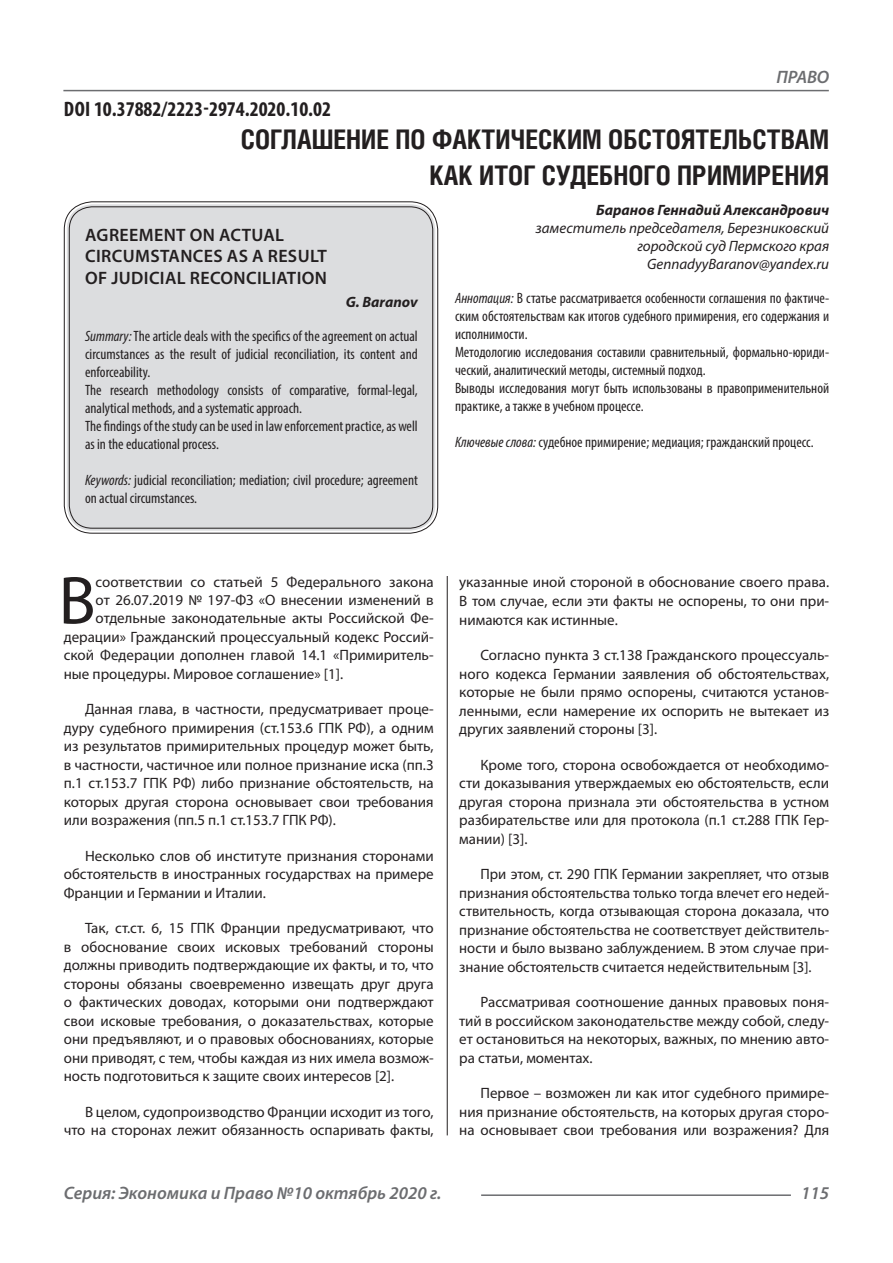
<style>
.page{position:relative;width:893px;height:1263px;background:#fff}
.page>*{position:absolute;margin:0;border:0;box-sizing:border-box;transform-origin:0 0}
.Статья_текст_первый{font:68.4px "Myriad Pro";color:#231f20}
.Статья_название{font:700 27px "Helios Cond C";color:#231f20}
.ДОИ{font:700 condensed 21px "Myriad Pro";color:#231f20}
.Статья_название_англ{font:600 18px/21.6px "Myriad Pro";letter-spacing:.02em;color:#231f20}
.t1{font:italic 600 18px "Myriad Pro";color:#6c6d70}
.Статья_текст{font:15px/18.5px "Myriad Pro";color:#231f20;text-align:justify}
.Статья_аннотация_анг{font:condensed 15px/18px "Myriad Pro";color:#231f20}
.Статья_аннотация_тек{font:condensed 15px/18px "Myriad Pro";color:#231f20}
.Статья_текст_первый-2{font:15px "Myriad Pro";color:#231f20}
.Статья_автор_инфо{font:italic 15px "Myriad Pro";color:#231f20}
.Статья_автор_фио_рус{font:italic 700 15px "Myriad Pro";color:#231f20}
.Статья_автор_англ{font:italic 700 15px "Myriad Pro";color:#231f20}
.s1{font-style:italic}
</style>
<div class="page">
<hr style="left:447px;top:128px;width:1px;height:1007px;background:#231f20">
<hr style="left:63px;top:90px;width:766px;height:1px;background:#6c6d70">
<hr style="left:481px;top:1194px;width:310px;height:2px;background:#6c6d70">
<div style="left:67px;top:204px;width:368px;height:327px;background:#dcdddf;border-radius:26px"></div>
<div style="left:64px;top:201px;width:374px;height:333px;border:1px solid #231f20;border-radius:28px"></div>
<div style="left:69px;top:206px;width:364px;height:323px;border:1px solid #231f20;border-radius:23px"></div>
<p class="ДОИ" style="left:64px;top:96px;width:269px">DOI 10.37882/2223-2974.2020.10.02</p>
<p class="t1" style="left:776px;top:66px;width:54px">ПРАВО</p>
<p class="Статья_название" style="left:241px;top:124px;width:590px">СОГЛАШЕНИЕ ПО ФАКТИЧЕСКИМ ОБСТОЯТЕЛЬСТВАМ</p>
<p class="Статья_название" style="left:429px;top:160px;width:401px">КАК ИТОГ СУДЕБНОГО ПРИМИРЕНИЯ</p>
<p class="Статья_автор_фио_рус" style="left:596px;top:200px;width:235px">Баранов Геннадий Александрович</p>
<p class="Статья_автор_инфо" style="left:536px;top:218px;width:295px">заместитель председателя, Березниковский</p>
<p class="Статья_автор_инфо" style="left:637px;top:236px;width:193px">городской суд Пермского края</p>
<p class="Статья_автор_инфо" style="left:647px;top:254px;width:184px">GennadyyBaranov@yandex.ru</p>
<p class="Статья_аннотация_тек" style="left:455px;top:288px;width:376px;text-align:justify"><span class="s1">Аннотация:</span> В статье рассматривается особенности соглашения по фактиче&shy;ским обстоятельствам как итогов судебного примирения, его содержания и исполнимости.</p>
<p class="Статья_аннотация_тек" style="left:455px;top:342px;width:376px">Методологию исследования составили сравнительный, формально-юриди&shy;ческий, аналитический методы, системный подход.</p>
<p class="Статья_аннотация_тек" style="left:455px;top:378px;width:376px">Выводы исследования могут быть использованы в правоприменительной практике, а также в учебном процессе.</p>
<p class="Статья_аннотация_тек" style="left:455px;top:432px;width:360px"><span class="s1">Ключевые слова:</span> судебное примирение; медиация; гражданский процесс.</p>
<p class="Статья_название_англ" style="left:85px;top:223px;width:243px">AGREEMENT ON ACTUAL<br>CIRCUMSTANCES AS A RESULT</p>
<p class="Статья_название_англ" style="left:85px;top:267px;width:243px">OF JUDICIAL RECONCILIATION</p>
<p class="Статья_автор_англ" style="left:346px;top:292px;width:74px">G. Baranov</p>
<p class="Статья_аннотация_анг" style="left:85px;top:327px;width:334px;text-align:justify"><span class="s1">Summary:</span> The article deals with the specifics of the agreement on actual circumstances as the result of judicial reconciliation, its content and enforceability.</p>
<p class="Статья_аннотация_анг" style="left:85px;top:381px;width:334px">The research methodology consists of comparative, formal-legal, analytical methods, and a systematic approach.</p>
<p class="Статья_аннотация_анг" style="left:85px;top:417px;width:334px">The findings of the study can be used in law enforcement practice, as well as in the educational process.</p>
<p class="Статья_аннотация_анг" style="left:85px;top:471px;width:334px"><span class="s1">Keywords:</span> judicial reconciliation; mediation; civil procedure; аgreement on actual circumstances.</p>
<p class="Статья_текст_первый" style="left:59px;top:558px;width:39px">В</p>
<p class="Статья_текст_первый-2" style="left:96px;top:573px;width:340px">соответствии со статьей 5 Федерального закона</p>
<p class="Статья_текст_первый-2" style="left:96px;top:591px;width:340px">от 26.07.2019 № 197-ФЗ «О внесении изменений в</p>
<p class="Статья_текст_первый-2" style="left:96px;top:609px;width:340px">отдельные законодательные акты Российской Фе-</p>
<p class="Статья_текст_первый-2" style="left:64px;top:628px;width:371px">дерации» Гражданский процессуальный кодекс Россий-</p>
<p class="Статья_текст_первый-2" style="left:64px;top:646px;width:371px">ской Федерации дополнен главой 14.1 «Примиритель-</p>
<p class="Статья_текст_первый-2" style="left:64px;top:665px;width:281px">ные процедуры. Мировое соглашение» [1].</p>
<p class="Статья_текст" style="left:64px;top:700px;width:371px;text-indent:21px">Данная глава, в частности, предусматривает проце&shy;дуру судебного примирения (ст.153.6 ГПК РФ), а одним из результатов примирительных процедур может быть, в частности, частичное или полное признание иска (пп.3 п.1 ст.153.7 ГПК РФ) либо признание обстоятельств, на которых другая сторона основывает свои требования или возражения (пп.5 п.1 ст.153.7 ГПК РФ).</p>
<p class="Статья_текст" style="left:64px;top:846px;width:371px;text-indent:21px">Несколько слов об институте признания сторонами обстоятельств в иностранных государствах на примере Франции и Германии и Италии.</p>
<p class="Статья_текст" style="left:64px;top:919px;width:371px;text-indent:21px">Так, ст.ст. 6, 15 ГПК Франции предусматривают, что в обоснование своих исковых требований стороны должны приводить подтверждающие их факты, и то, что стороны обязаны своевременно извещать друг друга о фактических доводах, которыми они подтверждают свои исковые требования, о доказательствах, которые они предъявляют, и о правовых обоснованиях, которые они приводят, с тем, чтобы каждая из них имела возмож&shy;ность подготовиться к защите своих интересов [2].</p>
<p class="Статья_текст" style="left:64px;top:1102px;width:371px;text-align:right">В целом, судопроизводство Франции исходит из того, что на сторонах лежит обязанность оспаривать факты,</p>
<p class="Статья_текст" style="left:459px;top:573px;width:371px">указанные иной стороной в обоснование своего права.<br>В том случае, если эти факты не оспорены, то они при&shy;нимаются как истинные.</p>
<p class="Статья_текст" style="left:459px;top:645px;width:371px;text-indent:21px">Согласно пункта 3 ст.138 Гражданского процессуаль&shy;ного кодекса Германии заявления об обстоятельствах, которые не были прямо оспорены, считаются установ&shy;ленными, если намерение их оспорить не вытекает из других заявлений стороны [3].</p>
<p class="Статья_текст" style="left:459px;top:755px;width:371px;text-indent:21px">Кроме того, сторона освобождается от необходимо&shy;сти доказывания утверждаемых ею обстоятельств, если другая сторона признала эти обстоятельства в устном разбирательстве или для протокола (п.1 ст.288 ГПК Гер&shy;мании) [3].</p>
<p class="Статья_текст" style="left:459px;top:865px;width:371px;text-indent:21px">При этом, ст. 290 ГПК Германии закрепляет, что отзыв признания обстоятельства только тогда влечет его недей&shy;ствительность, когда отзывающая сторона доказала, что признание обстоятельства не соответствует действитель&shy;ности и было вызвано заблуждением. В этом случае при&shy;знание обстоятельств считается недействительным [3].</p>
<p class="Статья_текст" style="left:459px;top:993px;width:371px;text-indent:21px">Рассматривая соотношение данных правовых поня&shy;тий в российском законодательстве между собой, следу&shy;ет остановиться на некоторых, важных, по мнению авто&shy;ра статьи, моментах.</p>
<p class="Статья_текст" style="left:459px;top:1084px;width:371px;text-indent:21px">Первое – возможен ли как итог судебного примире&shy;ния признание обстоятельств, на которых другая сторо&shy;на основывает свои требования или возражения? Для</p>
<p class="t1" style="left:64px;top:1182px;width:379px">Серия: Экономика и Право №10 октябрь 2020 г.</p>
<p class="t1" style="left:801px;top:1182px;width:30px">115</p>
</div>
